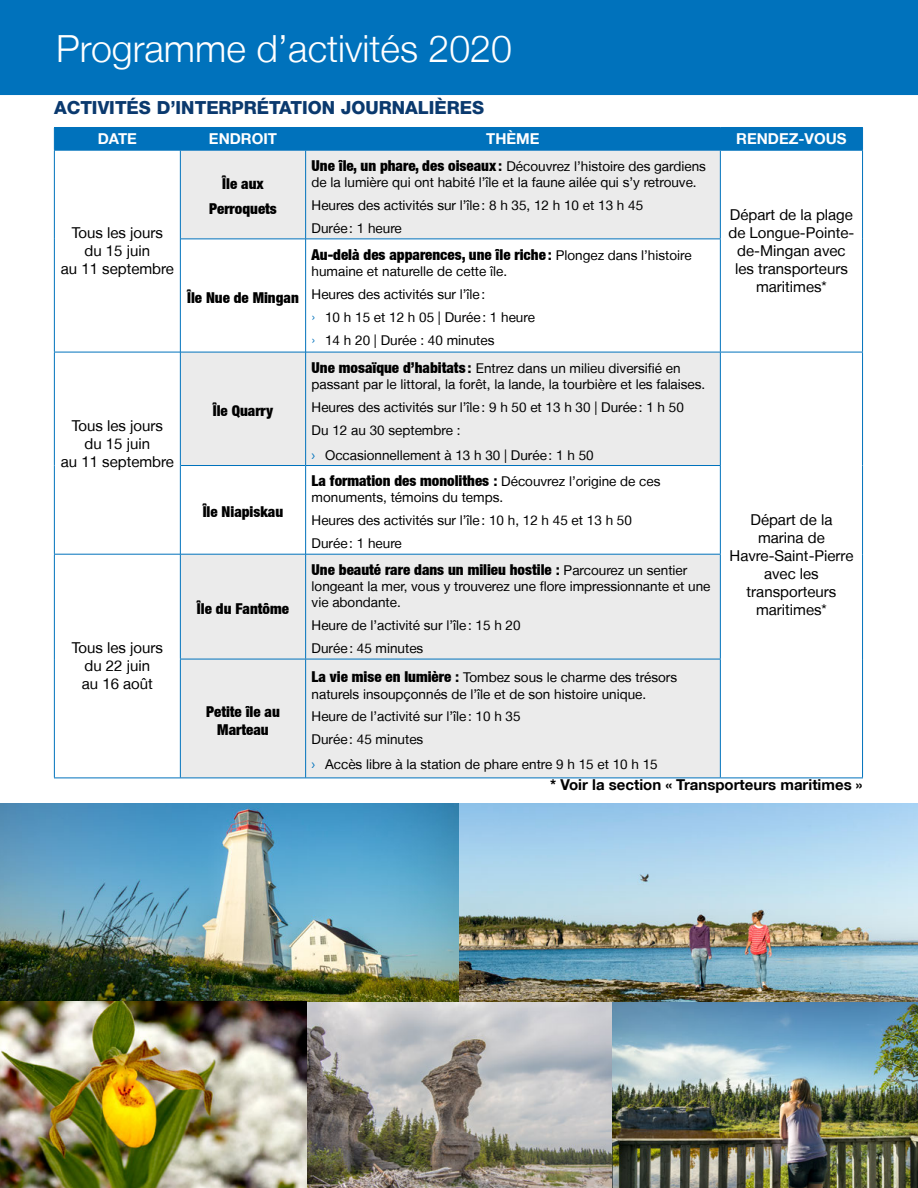
<style>
.page{position:relative;width:918px;height:1188px;background:#fff}
.page>*{position:absolute;margin:0;border:0;box-sizing:border-box;transform-origin:0 0}
.t1{font:300 37.5px "Helvetica Neue LT";color:#fff}
.t2{font:800 18px "Helvetica Neue LT";color:#0a396e}
.t3{font:900 condensed 15px/24.8px "Helvetica Neue";color:#000;text-align:center}
.t4{font:15px/18px "Helvetica Neue LT";color:#000;text-align:center}
.t5{font:700 15px "Helvetica Neue LT";color:#000}
.t6{font:700 15px "Helvetica Neue LT";color:#fff}
.t7{font:13.5px/23px "Helvetica Neue LT";color:#000}
.s1{font-family:"Helvetica Neue";font-weight:900;font-stretch:condensed;font-size:15px}
.s2{font-weight:700;font-size:15px}
.s3{font-family:"Helvetica Neue LT";font-weight:700;font-stretch:normal}
.s4{font-family:"Helvetica Neue LT";font-weight:400;font-stretch:normal;font-size:13.5px}
.s5{font-weight:300;font-size:15px;color:#0072bc}
.s6{font-family:"Myriad Pro";font-size:15px;color:#0072bc}
</style>
<div class="page">
<div style="left:0;top:0;width:918px;height:95px;background:#0072bc"></div>
<div style="left:55px;top:34px;width:621px;height:39px;background:#0072bc"></div>
<div style="left:55px;top:34px;width:622px;height:40px;border:2px solid #0072bc"></div>
<img style="left:300px;top:1001px;width:618px;height:187px">
<img style="left:0;top:803px;width:918px;height:198px">
<img style="left:0;top:1002px;width:306px;height:186px">
<svg style="left:55px;top:151px;width:125px;height:627px"></svg>
<div style="left:181px;top:151px;width:539px;height:88px;background:#ebebeb"></div>
<div style="left:181px;top:353px;width:539px;height:112px;background:#ebebeb"></div>
<div style="left:181px;top:555px;width:539px;height:223px;background:#ebebeb"></div>
<hr style="left:54px;top:555px;width:1px;height:104px;background:#0072bc">
<hr style="left:720px;top:555px;width:1px;height:104px;background:#0072bc">
<hr style="left:54px;top:659px;width:1px;height:119px;background:#0072bc">
<hr style="left:306px;top:659px;width:415px;height:1px;background:#0072bc">
<hr style="left:720px;top:659px;width:1px;height:119px;background:#0072bc">
<hr style="left:54px;top:778px;width:126px;height:1px;background:#0072bc">
<hr style="left:306px;top:778px;width:414px;height:1px;background:#0072bc">
<hr style="left:720px;top:778px;width:143px;height:1px;background:#0072bc">
<hr style="left:181px;top:239px;width:124px;height:1px;background:#0072bc">
<hr style="left:306px;top:239px;width:415px;height:1px;background:#0072bc">
<hr style="left:54px;top:352px;width:1px;height:114px;background:#0072bc">
<hr style="left:54px;top:466px;width:1px;height:88px;background:#0072bc">
<hr style="left:181px;top:465px;width:124px;height:1px;background:#0072bc">
<hr style="left:306px;top:465px;width:415px;height:1px;background:#0072bc">
<hr style="left:54px;top:554px;width:126px;height:1px;background:#0072bc">
<hr style="left:181px;top:554px;width:124px;height:1px;background:#0072bc">
<hr style="left:306px;top:554px;width:415px;height:1px;background:#0072bc">
<hr style="left:720px;top:151px;width:1px;height:88px;background:#0072bc">
<hr style="left:720px;top:239px;width:1px;height:113px;background:#0072bc">
<hr style="left:720px;top:352px;width:1px;height:113px;background:#0072bc">
<hr style="left:862px;top:352px;width:1px;height:114px;background:#0072bc">
<hr style="left:720px;top:466px;width:1px;height:88px;background:#0072bc">
<hr style="left:862px;top:466px;width:1px;height:88px;background:#0072bc">
<hr style="left:862px;top:554px;width:1px;height:105px;background:#0072bc">
<hr style="left:862px;top:659px;width:1px;height:119px;background:#0072bc">
<hr style="left:54px;top:150px;width:126px;height:1px;background:#0072bc">
<hr style="left:54px;top:151px;width:1px;height:88px;background:#0072bc">
<hr style="left:54px;top:239px;width:1px;height:113px;background:#0072bc">
<hr style="left:54px;top:352px;width:126px;height:1px;background:#0072bc">
<hr style="left:181px;top:150px;width:124px;height:1px;background:#0072bc">
<hr style="left:306px;top:150px;width:414px;height:1px;background:#0072bc">
<hr style="left:720px;top:150px;width:143px;height:1px;background:#0072bc">
<hr style="left:862px;top:151px;width:1px;height:88px;background:#0072bc">
<hr style="left:862px;top:239px;width:1px;height:113px;background:#0072bc">
<hr style="left:720px;top:352px;width:143px;height:1px;background:#0072bc">
<hr style="left:181px;top:352px;width:124px;height:1px;background:#0072bc">
<hr style="left:306px;top:352px;width:414px;height:1px;background:#0072bc">
<div style="left:54px;top:127px;width:809px;height:23px;background:#0072bc"></div>
<hr style="left:180px;top:150px;width:1px;height:89px;background:#0072bc">
<hr style="left:305px;top:150px;width:1px;height:89px;background:#0072bc">
<hr style="left:180px;top:239px;width:1px;height:113px;background:#0072bc">
<hr style="left:305px;top:239px;width:1px;height:113px;background:#0072bc">
<hr style="left:180px;top:352px;width:1px;height:114px;background:#0072bc">
<hr style="left:305px;top:352px;width:1px;height:114px;background:#0072bc">
<hr style="left:180px;top:466px;width:1px;height:88px;background:#0072bc">
<hr style="left:305px;top:466px;width:1px;height:88px;background:#0072bc">
<hr style="left:180px;top:554px;width:1px;height:105px;background:#0072bc">
<hr style="left:305px;top:554px;width:1px;height:105px;background:#0072bc">
<hr style="left:180px;top:659px;width:126px;height:1px;background:#0072bc">
<hr style="left:180px;top:659px;width:1px;height:119px;background:#0072bc">
<hr style="left:305px;top:659px;width:1px;height:119px;background:#0072bc">
<hr style="left:180px;top:778px;width:126px;height:1px;background:#0072bc">
<h1 class="t1" style="left:56px;top:26px;width:457px">Programme d’activités 2020</h1>
<h2 class="t2" style="left:54px;top:97px;width:432px">ACTIVITÉS D’INTERPRÉTATION JOURNALIÈRES</h2>
<p class="t6" style="left:98px;top:130px;width:41px">DATE</p>
<p class="t6" style="left:209px;top:130px;width:70px">ENDROIT</p>
<p class="t6" style="left:486px;top:130px;width:55px">THÈME</p>
<p class="t6" style="left:736px;top:130px;width:112px">RENDEZ-VOUS</p>
<p class="t4" style="left:61px;top:224px;width:115px">Tous les jours<br>du 15 juin<br>au 11 septembre</p>
<p class="t3" style="left:209px;top:172px;width:69px">Île aux<br>Perroquets</p>
<p class="t3" style="left:187px;top:285px;width:113px">Île Nue de Mingan</p>
<p class="t4" style="left:61px;top:417px;width:115px">Tous les jours<br>du 15 juin<br>au 11 septembre</p>
<p class="t3" style="left:213px;top:398px;width:62px">Île Quarry</p>
<p class="t3" style="left:203px;top:499px;width:82px">Île Niapiskau</p>
<p class="t4" style="left:72px;top:639px;width:93px">Tous les jours du 22 juin<br>au 16 août</p>
<p class="t3" style="left:197px;top:596px;width:94px">Île du Fantôme</p>
<p class="t3" style="left:206px;top:702px;width:75px;line-height:18px">Petite île au<br>Marteau</p>
<p class="t7" style="left:312px;top:158px;width:396px;line-height:16.2px"><span class="s1">Une île, un phare, des oiseaux</span> <span class="s2">:</span> Découvrez l’histoire des gardiens de la lumière qui ont habité l’île et la faune ailée qui s’y retrouve.</p>
<p class="t7" style="left:312px;top:193px;width:333px">Heures des activités sur l’île: 8 h 35, 12 h 10 et 13 h 45<br>Durée: 1 heure</p>
<p class="t4" style="left:729px;top:206px;width:127px">Départ de la plage de Longue-Pointe&shy;de-Mingan avec les transporteurs maritimes*</p>
<p class="t3" style="left:312px;top:242px;width:382px">Au-delà des apparences, une île riche <span class="s3">:</span> <span class="s4">Plongez dans l’histoire</span></p>
<p class="t7" style="left:312px;top:260px;width:225px">humaine et naturelle de cette île.<br>Heures des activités sur l’île:<br><span class="s5">›</span> 10 h 15 et 12 h 05 | Durée: 1 heure <span class="s5">›</span> 14 h 20 | Durée : 40 minutes</p>
<p class="t7" style="left:312px;top:360px;width:395px;line-height:16.2px"><span class="s1">Une mosaïque d’habitats</span> <span class="s2">:</span> Entrez dans un milieu diversifié en passant par le littoral, la forêt, la lande, la tourbière et les falaises.</p>
<p class="t7" style="left:312px;top:395px;width:374px">Heures des activités sur l’île: 9 h 50 et 13 h 30 | Durée: 1 h 50<br>Du 12 au 30 septembre :</p>
<p class="t7" style="left:312px;top:443px;width:284px"><span class="s6">›</span> Occasionnellement à 13 h 30 | Durée: 1 h 50</p>
<p class="t3" style="left:312px;top:468px;width:350px">La formation des monolithes <span class="s3">:</span> <span class="s4">Découvrez l’origine de ces</span></p>
<p class="t7" style="left:312px;top:486px;width:322px">monuments, témoins du temps.<br>Heures des activités sur l’île: 10 h, 12 h 45 et 13 h 50<br>Durée: 1 heure</p>
<p class="t3" style="left:312px;top:557px;width:377px">Une beauté rare dans un milieu hostile <span class="s3">:</span> <span class="s4">Parcourez un sentier</span></p>
<p class="t7" style="left:312px;top:578px;width:400px;line-height:16.2px">longeant la mer, vous y trouverez une flore impressionnante et une vie abondante.</p>
<p class="t7" style="left:312px;top:614px;width:210px">Heure de l’activité sur l’île: 15 h 20<br>Durée: 45 minutes</p>
<p class="t7" style="left:312px;top:669px;width:367px;line-height:16.2px"><span class="s1">La vie mise en lumière</span> <span class="s2">:</span> Tombez sous le charme des trésors naturels insoupçonnés de l’île et de son histoire unique.</p>
<p class="t7" style="left:312px;top:705px;width:210px">Heure de l’activité sur l’île: 10 h 35<br>Durée: 45 minutes</p>
<p class="t7" style="left:312px;top:753px;width:348px"><span class="s6">›</span> Accès libre à la station de phare entre 9 h 15 et 10 h 15</p>
<p class="t4" style="left:730px;top:511px;width:125px">Départ de la marina de<br>Havre-Saint-Pierre avec les transporteurs maritimes*</p>
<p class="t5" style="left:550px;top:776px;width:314px">* Voir la section « Transporteurs maritimes »</p>
</div>
